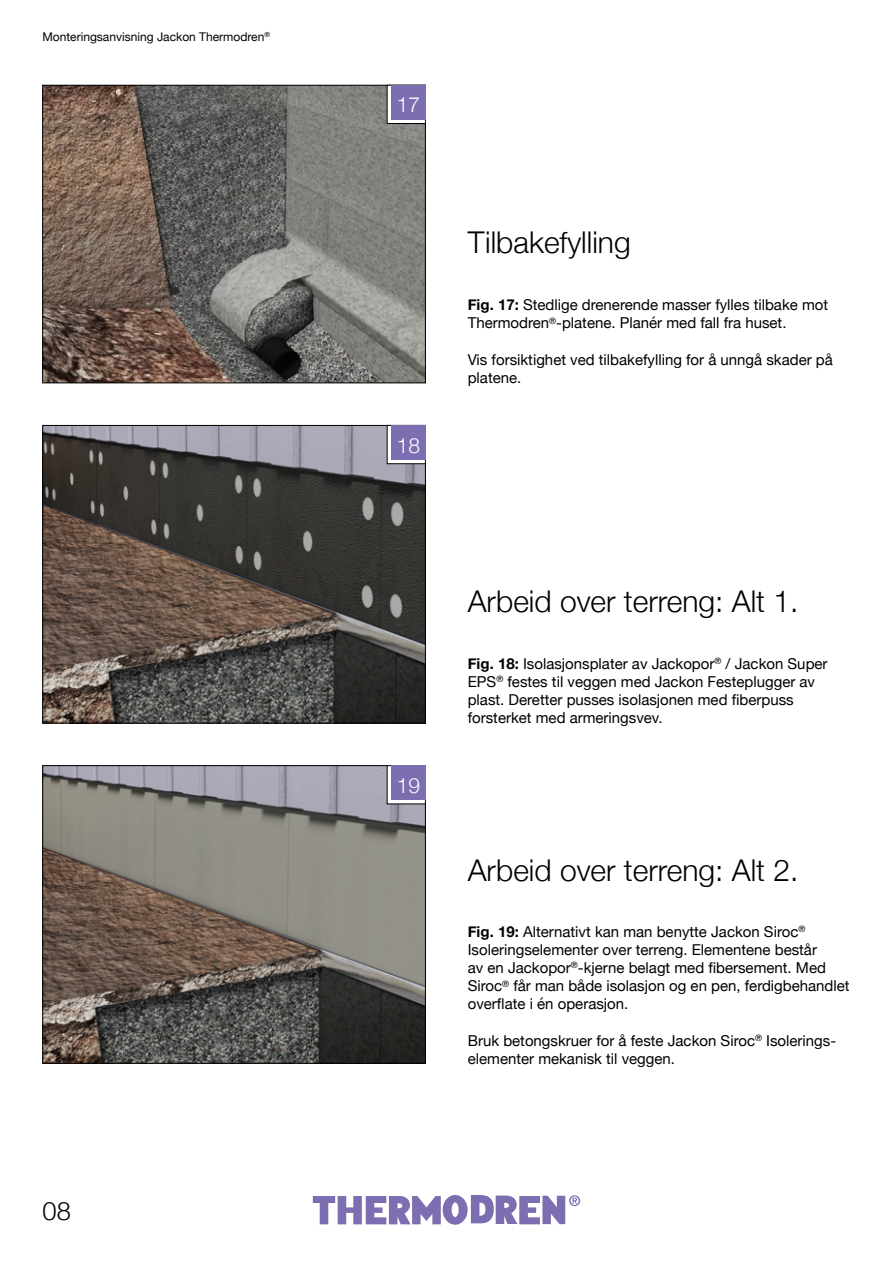
<style>
.page{position:relative;width:893px;height:1263px;background:#fff}
.page>*{position:absolute;margin:0;border:0;box-sizing:border-box;transform-origin:0 0}
.t1{font:300 30px "Helvetica Neue";color:#000}
.t2{font:300 25.5px "Helvetica Neue";color:#000}
.t3{font:300 21px "Helvetica Neue";color:#fff}
.t4{font:15px/18px "Helvetica Neue";color:#000}
.t5{font:12px "Helvetica Neue";color:#000}
.s1{font-weight:700}
</style>
<div class="page">
<img style="left:45px;top:427px;width:379px;height:294px">
<div style="left:43px;top:425px;width:383px;height:298px;border:1px solid #000"></div>
<svg style="left:389px;top:427px;width:35px;height:35px"></svg>
<div style="left:387px;top:425px;width:39px;height:39px;border:1px solid #000"></div>
<div style="left:391px;top:425px;width:34px;height:34px;background:#7c6eb0"></div>
<img style="left:45px;top:767px;width:379px;height:294px">
<div style="left:43px;top:765px;width:383px;height:298px;border:1px solid #000"></div>
<div style="left:387px;top:766px;width:38px;height:38px;background:#fff"></div>
<div style="left:391px;top:766px;width:34px;height:34px;background:#7c6eb0"></div>
<img style="left:45px;top:87px;width:379px;height:294px">
<div style="left:43px;top:85px;width:383px;height:298px;border:1px solid #000"></div>
<svg style="left:389px;top:87px;width:35px;height:35px"></svg>
<div style="left:387px;top:85px;width:39px;height:39px;border:1px solid #000"></div>
<div style="left:391px;top:85px;width:34px;height:34px;background:#7c6eb0"></div>
<svg style="left:569px;top:1195px;width:11px;height:11px"></svg>
<svg style="left:571px;top:1196px;width:8px;height:9px"></svg>
<svg style="left:572px;top:1198px;width:5px;height:6px"></svg>
<svg style="left:313px;top:1195px;width:252px;height:30px"></svg>
<p class="t5" style="left:43px;top:28px;width:229px">Monteringsanvisning Jackon Thermodren<sup>®</sup></p>
<h2 class="t2" style="left:43px;top:1190px;width:30px">08</h2>
<h3 class="t3" style="left:397px;top:88px;width:25px">17</h3>
<h3 class="t3" style="left:397px;top:428px;width:25px">18</h3>
<h1 class="t1" style="left:468px;top:218px;width:164px">Tilbakefylling</h1>
<p class="t4" style="left:468px;top:297px;width:362px"><span class="s1">Fig. 17:</span> Stedlige drenerende masser fylles tilbake mot<br>Thermodren<sup>®</sup>-platene. Planér med fall fra huset.</p>
<p class="t4" style="left:468px;top:351px;width:367px">Vis forsiktighet ved tilbakefylling for å unngå skader på platene.</p>
<h3 class="t3" style="left:397px;top:768px;width:25px">19</h3>
<h1 class="t1" style="left:468px;top:577px;width:332px">Arbeid over terreng: Alt 1.</h1>
<p class="t4" style="left:468px;top:656px;width:361px"><span class="s1">Fig. 18:</span> Isolasjonsplater av Jackopor<sup>®</sup> / Jackon Super EPS<sup>®</sup> festes til veggen med Jackon Festeplugger av plast. Deretter pusses isolasjonen med fiberpuss forsterket med armeringsvev.</p>
<h1 class="t1" style="left:468px;top:846px;width:332px">Arbeid over terreng: Alt 2.</h1>
<p class="t4" style="left:468px;top:924px;width:383px"><span class="s1">Fig. 19:</span> Alternativt kan man benytte Jackon Siroc<sup>® </sup>Isoleringselementer over terreng. Elementene består<br>av en Jackopor<sup>®</sup>-kjerne belagt med fibersement. Med Siroc<sup>®</sup> får man både isolasjon og en pen, ferdigbehandlet overflate i én operasjon.</p>
<p class="t4" style="left:468px;top:1032px;width:368px">Bruk betongskruer for å feste Jackon Siroc<sup>®</sup> Isolerings&shy;elementer mekanisk til veggen.</p>
</div>
